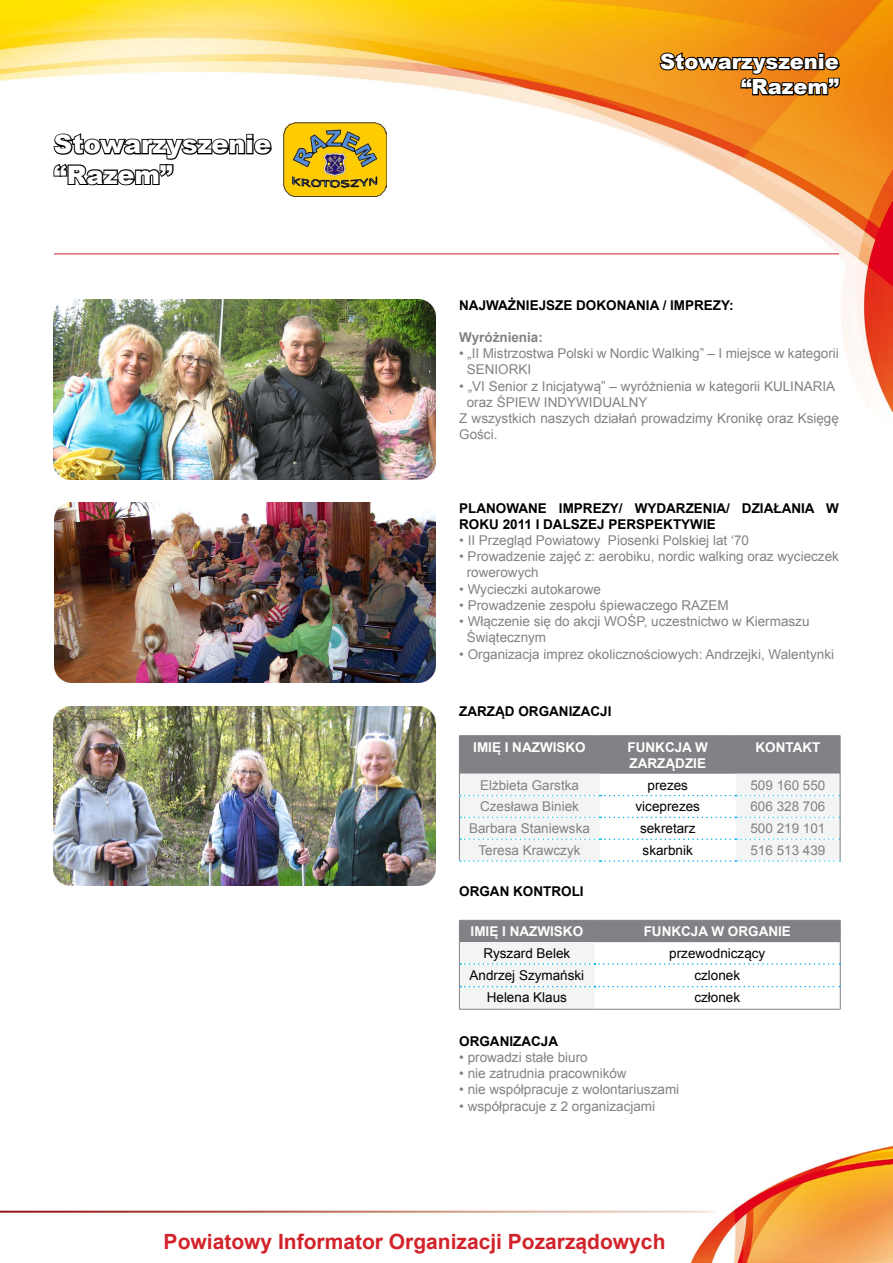
<style>
.page{position:relative;width:893px;height:1263px;background:#fff}
.page>*{position:absolute;margin:0;border:0;box-sizing:border-box;transform-origin:0 0}
.t1{font:900 25.5px/30.6px "Arial";color:#fff}
.t2{font:700 21px "Arial";color:#d2232a}
.t3{font:900 21px/25.2px "Arial";color:#fff;text-align:right}
.t4{font:13.5px/16.2px "Arial";color:#808285}
.t5{font:700 13.5px/16.2px "Arial";color:#000101}
.t6{font:13.5px "Arial";color:#000}
.t7{font:700 13.5px/16.2px "Arial";color:#fff}
.t8{font:700 13.5px "Arial";color:#808285}
</style>
<div class="page">
<img style="left:0;top:0;width:893px;height:1263px">
<hr style="left:54px;top:254px;width:785px;height:1px;background:#d2232a">
<svg style="left:658px;top:50px;width:184px;height:47px;background:#a05e11"></svg>
<svg style="left:52px;top:131px;width:222px;height:56px"></svg>
<img style="left:54px;top:503px;width:381px;height:179px">
<img style="left:54px;top:300px;width:381px;height:179px">
<hr style="left:459px;top:735px;width:141px;height:1px;background:#808285">
<hr style="left:600px;top:735px;width:136px;height:1px;background:#808285">
<hr style="left:736px;top:735px;width:104px;height:1px;background:#808285">
<svg style="left:459px;top:736px;width:382px;height:126px"></svg>
<hr style="left:459px;top:1009px;width:135px;height:1px;background:#808285">
<hr style="left:594px;top:1009px;width:246px;height:1px;background:#808285">
<svg style="left:459px;top:920px;width:382px;height:89px"></svg>
<img style="left:284px;top:123px;width:103px;height:73px">
<img style="left:54px;top:706px;width:381px;height:180px">
<h1 class="t1" style="left:54px;top:128px;width:219px">Stowarzyszenie “Razem”</h1>
<h2 class="t3" style="left:660px;top:48px;width:180px">Stowarzyszenie “Razem”</h2>
<p class="t5" style="left:459px;top:297px;width:276px">NAJWAŻNIEJSZE DOKONANIA / IMPREZY:</p>
<p class="t8" style="left:459px;top:328px;width:85px">Wyróżnienia:</p>
<p class="t4" style="left:467px;top:345px;width:374px;text-indent:-8px">• „II Mistrzostwa Polski w Nordic Walking” – I miejsce w kategorii<br>SENIORKI</p>
<p class="t4" style="left:459px;top:378px;width:378px">• „VI Senior z Inicjatywą” – wyróżnienia w kategorii KULINARIA</p>
<p class="t4" style="left:467px;top:394px;width:182px">oraz ŚPIEW INDYWIDUALNY</p>
<p class="t4" style="left:459px;top:410px;width:381px">Z wszystkich naszych działań prowadzimy Kronikę oraz Księgę</p>
<p class="t4" style="left:459px;top:426px;width:40px">Gości.</p>
<p class="t5" style="left:459px;top:500px;width:381px">PLANOWANE IMPREZY/ WYDARZENIA/ DZIAŁANIA W<br>ROKU 2011 I DALSZEJ PERSPEKTYWIE</p>
<p class="t4" style="left:459px;top:532px;width:291px">• II Przegląd Powiatowy Piosenki Polskiej lat ‘70</p>
<p class="t4" style="left:467px;top:549px;width:374px;text-indent:-8px">• Prowadzenie zajęć z: aerobiku, nordic walking oraz wycieczek rowerowych</p>
<p class="t4" style="left:459px;top:581px;width:143px">• Wycieczki autokarowe</p>
<p class="t4" style="left:459px;top:597px;width:271px">• Prowadzenie zespołu śpiewaczego RAZEM</p>
<p class="t4" style="left:467px;top:613px;width:344px;text-indent:-8px">• Włączenie się do akcji WOŚP, uczestnictwo w Kiermaszu<br>Świątecznym</p>
<p class="t4" style="left:459px;top:646px;width:376px">• Organizacja imprez okolicznościowych: Andrzejki, Walentynki</p>
<p class="t5" style="left:459px;top:704px;width:154px">ZARZĄD ORGANIZACJI</p>
<p class="t7" style="left:473px;top:739px;width:114px">IMIĘ I NAZWISKO</p>
<p class="t7" style="left:627px;top:739px;width:82px">FUNKCJA W<br>ZARZĄDZIE</p>
<p class="t7" style="left:755px;top:739px;width:66px">KONTAKT</p>
<p class="t4" style="left:480px;top:777px;width:101px">Elżbieta Garstka</p>
<p class="t6" style="left:647px;top:776px;width:42px">prezes</p>
<p class="t4" style="left:750px;top:777px;width:77px">509 160 550</p>
<p class="t4" style="left:480px;top:799px;width:101px">Czesława Biniek</p>
<p class="t6" style="left:635px;top:798px;width:66px">viceprezes</p>
<p class="t4" style="left:750px;top:799px;width:77px">606 328 706</p>
<p class="t4" style="left:469px;top:820px;width:122px">Barbara Staniewska</p>
<p class="t6" style="left:640px;top:820px;width:57px">sekretarz</p>
<p class="t4" style="left:750px;top:820px;width:77px">500 219 101</p>
<p class="t4" style="left:478px;top:842px;width:104px">Teresa Krawczyk</p>
<p class="t6" style="left:643px;top:841px;width:52px">skarbnik</p>
<p class="t4" style="left:750px;top:842px;width:77px">516 513 439</p>
<p class="t5" style="left:459px;top:883px;width:126px">ORGAN KONTROLI</p>
<p class="t7" style="left:471px;top:924px;width:114px">IMIĘ I NAZWISKO</p>
<p class="t7" style="left:644px;top:924px;width:149px">FUNKCJA W ORGANIE</p>
<p class="t6" style="left:483px;top:944px;width:89px">Ryszard Belek</p>
<p class="t6" style="left:669px;top:944px;width:98px">przewodniczący</p>
<p class="t6" style="left:469px;top:966px;width:116px">Andrzej Szymański</p>
<p class="t6" style="left:694px;top:966px;width:47px">czlonek</p>
<p class="t6" style="left:487px;top:989px;width:82px">Helena Klaus</p>
<p class="t6" style="left:694px;top:989px;width:47px">członek</p>
<p class="t5" style="left:459px;top:1033px;width:100px">ORGANIZACJA</p>
<p class="t4" style="left:459px;top:1049px;width:130px">• prowadzi stałe biuro</p>
<p class="t4" style="left:459px;top:1065px;width:169px">• nie zatrudnia pracowników</p>
<p class="t4" style="left:459px;top:1082px;width:222px">• nie współpracuje z wolontariuszami</p>
<p class="t4" style="left:459px;top:1098px;width:198px">• współpracuje z 2 organizacjami</p>
<h2 class="t2" style="left:164px;top:1227px;width:503px">Powiatowy Informator Organizacji Pozarządowych</h2>
</div>
